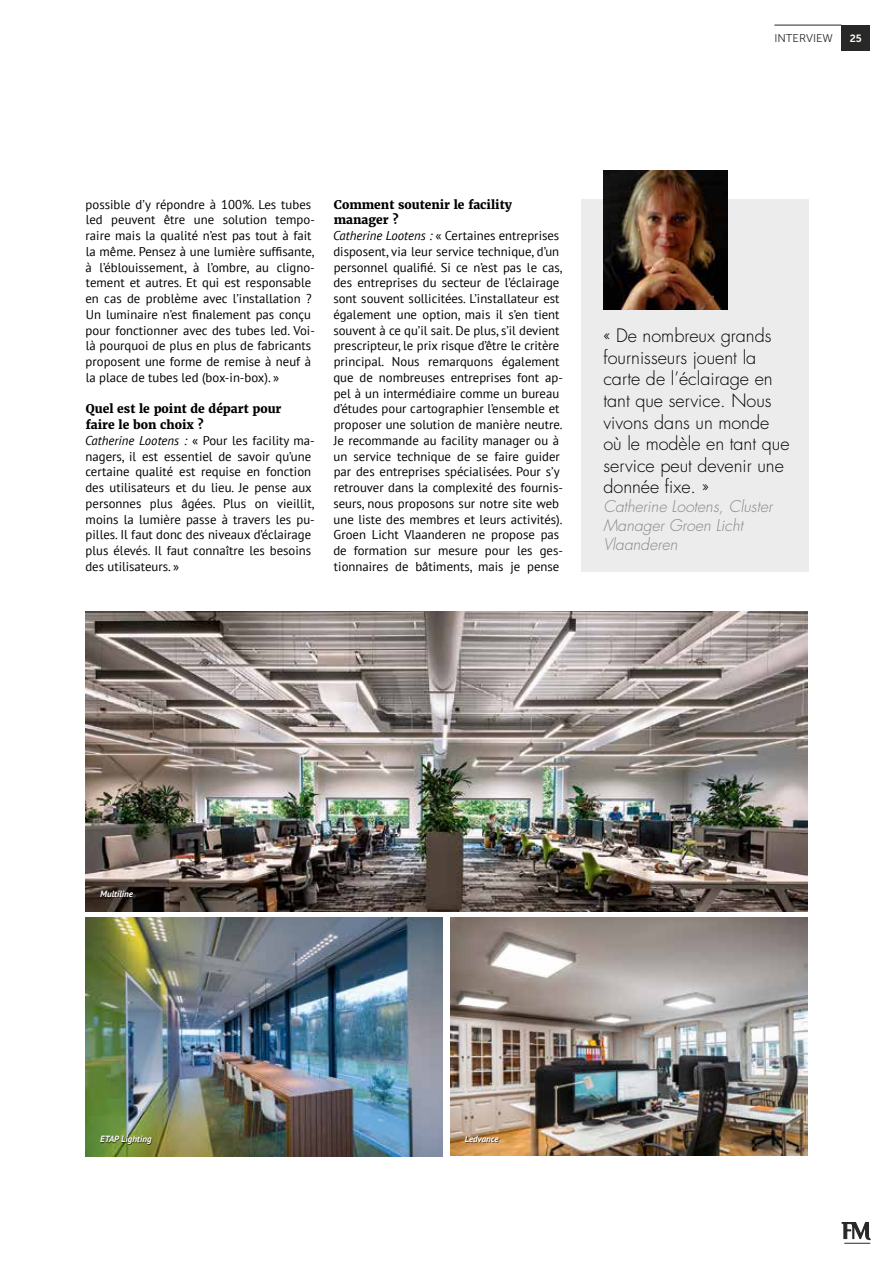
<style>
.page{position:relative;width:893px;height:1263px;background:#fff}
.page>*{position:absolute;margin:0;border:0;box-sizing:border-box;transform-origin:0 0}
.t1{font:300 18px/21.6px "Futura LT";color:#000}
.t2{font:italic 300 15.75px/18.9px "Futura LT";color:#878786}
.t3{font:12.75px/15.8px "PT Sans";color:#000}
.t4{font:800 12px/15.8px "Merriweather";color:#000}
.t5{font:11.25px "Museo Sans 300";color:#282827}
.t6{font:10.5px "Museo Sans 700";color:#fff}
.t7{font:italic 700 9px "PT Sans";color:#fff}
.s1{font-style:italic}
</style>
<div class="page">
<svg style="left:842px;top:1222px;width:28px;height:22px"></svg>
<img style="left:450px;top:918px;width:358px;height:237px">
<img style="left:85px;top:918px;width:358px;height:239px">
<img style="left:85px;top:611px;width:723px;height:300px">
<div style="left:101px;top:891px;width:33px;height:7px;background:#000;opacity:.75"></div>
<div style="left:101px;top:1136px;width:52px;height:9px;background:#000;opacity:.75"></div>
<div style="left:465px;top:1136px;width:35px;height:7px;background:#000;opacity:.75"></div>
<div style="left:841px;top:25px;width:29px;height:25px;background:#282827"></div>
<hr style="left:774px;top:25px;width:67px;height:1px;background:#282827">
<div style="left:581px;top:199px;width:227px;height:373px;background:#ececed"></div>
<img style="left:603px;top:170px;width:124px;height:139px">
<p class="t5" style="left:774px;top:32px;width:60px">INTERVIEW</p>
<p class="t6" style="left:850px;top:32px;width:14px">25</p>
<p class="t3" style="left:85px;top:196px;width:231px">possible d’y répondre à 100%. Les tubes led peuvent être une solution tempo&shy;raire mais la qualité n’est pas tout à fait la même. Pensez à une lumière suffisante, à l’éblouissement, à l’ombre, au cligno&shy;tement et autres. Et qui est responsable en cas de problème avec l’installation ?<br>Un luminaire n’est finalement pas conçu pour fonctionner avec des tubes led. Voi&shy;là pourquoi de plus en plus de fabricants proposent une forme de remise à neuf à la place de tubes led (box-in-box). »</p>
<p class="t4" style="left:86px;top:401px;width:197px">Quel est le point de départ pour faire le bon choix ?</p>
<p class="t3" style="left:85px;top:432px;width:231px"><span class="s1">Catherine Lootens :</span> « Pour les facility ma&shy;nagers, il est essentiel de savoir qu’une certaine qualité est requise en fonction des utilisateurs et du lieu. Je pense aux personnes plus âgées. Plus on vieillit, moins la lumière passe à travers les pu&shy;pilles. Il faut donc des niveaux d’éclairage plus élevés. Il faut connaître les besoins des utilisateurs. »</p>
<p class="t4" style="left:334px;top:196px;width:180px">Comment soutenir le facility manager ?</p>
<p class="t3" style="left:333px;top:227px;width:231px"><span class="s1">Catherine Lootens :</span> « Certaines entreprises disposent, via leur service technique, d’un personnel qualifié. Si ce n’est pas le cas, des entreprises du secteur de l’éclairage sont souvent sollicitées. L’installateur est également une option, mais il s’en tient souvent à ce qu’il sait. De plus, s’il devient prescripteur, le prix risque d’être le critère principal. Nous remarquons également que de nombreuses entreprises font ap&shy;pel à un intermédiaire comme un bureau d’études pour cartographier l’ensemble et proposer une solution de manière neutre.<br>Je recommande au facility manager ou à un service technique de se faire guider par des entreprises spécialisées. Pour s’y retrouver dans la complexité des fournis&shy;seurs, nous proposons sur notre site web une liste des membres et leurs activités).<br>Groen Licht Vlaanderen ne propose pas de formation sur mesure pour les ges&shy;tionnaires de bâtiments, mais je pense</p>
<h1 class="t1" style="left:603px;top:325px;width:188px">« De nombreux grands fournisseurs jouent la carte de l’éclairage en tant que service. Nous vivons dans un monde où le modèle en tant que service peut devenir une donnée fixe. »</h1>
<p class="t2" style="left:603px;top:498px;width:171px">Catherine Lootens, Cluster<br>Manager Groen Licht<br>Vlaanderen</p>
<p class="t7" style="left:100px;top:888px;width:34px">Multiline</p>
<p class="t7" style="left:100px;top:1133px;width:53px">ETAP Lighting</p>
<p class="t7" style="left:465px;top:1133px;width:35px">Ledvance</p>
</div>
